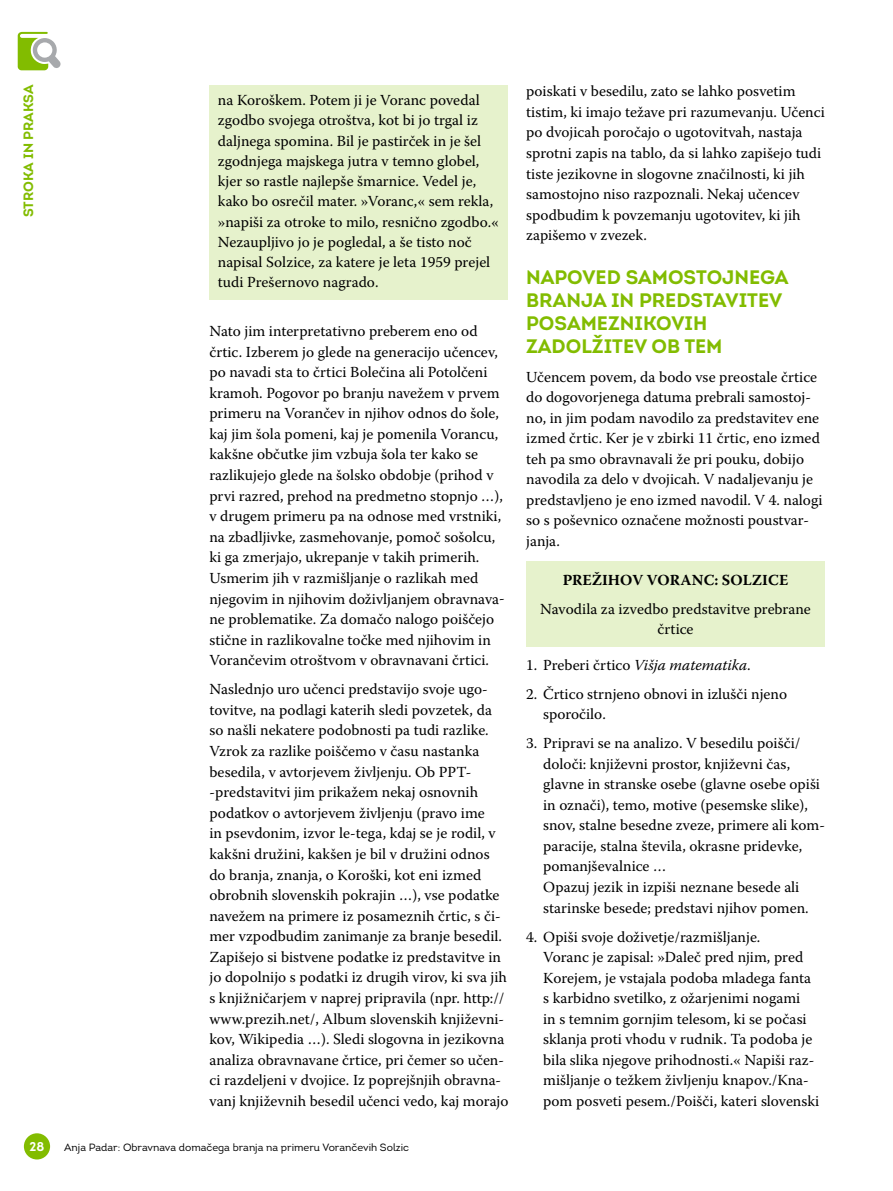
<style>
.page{position:relative;width:893px;height:1191px;background:#fff}
.page>*{position:absolute;margin:0;border:0;box-sizing:border-box;transform-origin:0 0}
.t1{font:700 19.5px "Intro";color:#82bc00}
.t2{font:15.3px/20.5px "Warnock Pro";color:#000}
.t3{font:700 15.3px "Warnock Pro";letter-spacing:.005em;color:#000}
.t4{font:700 13.5px "Intro";color:#82bc00}
.t5{font:700 12.75px "Intro";color:#fff}
.t6{font:10.5px "Intro";color:#000}
.s1{font-style:italic}
</style>
<div class="page">
<div style="left:24px;top:1133px;width:26px;height:26px;background:#82bc00;border-radius:50%"></div>
<svg style="left:18px;top:32px;width:43px;height:38px"></svg>
<div style="left:209px;top:85px;width:299px;height:214px;background:#e6f2cc"></div>
<div style="left:526px;top:561px;width:299px;height:85px;background:#e6f2cc"></div>
<p class="t4" style="left:20px;top:217px;width:134px;rotate:-90deg">STROKA IN PRAKSA</p>
<p class="t5" style="left:30px;top:1137px;width:16px">28</p>
<p class="t2" style="left:218px;top:90px;width:282px">na Koroškem. Potem ji je Voranc povedal zgodbo svojega otroštva, kot bi jo trgal iz daljnega spomina. Bil je pastirček in je šel zgodnjega majskega jutra v temno globel, kjer so rastle najlepše šmarnice. Vedel je, kako bo osrečil mater. »Voranc,« sem rekla, »napiši za otroke to milo, resnično zgodbo.« Nezaupljivo jo je pogledal, a še tisto noč napisal Solzice, za katere je leta 1959 prejel tudi Prešernovo nagrado.</p>
<p class="t2" style="left:526px;top:81px;width:300px">poiskati v besedilu, zato se lahko posvetim tistim, ki imajo težave pri razumevanju. Učenci po dvojicah poročajo o ugotovitvah, nastaja sprotni zapis na tablo, da si lahko zapišejo tudi tiste jezikovne in slogovne značilnosti, ki jih samostojno niso razpoznali. Nekaj učencev spodbudim k povzemanju ugotovitev, ki jih zapišemo v zvezek.</p>
<p class="t1" style="left:526px;top:265px;width:29px">NAPOVED</p>
<p class="t1" style="left:626px;top:265px;width:57px">SAMOSTOJNE</p>
<p class="t1" style="left:760px;top:265px;width:27px">GA</p>
<p class="t1" style="left:526px;top:288px;width:15px">BRANJA</p>
<p class="t1" style="left:611px;top:288px;width:41px">IN PREDSTAVITEV</p>
<p class="t1" style="left:526px;top:310px;width:15px">POSA</p>
<p class="t1" style="left:581px;top:310px;width:30px">MEZNIKOVIH</p>
<p class="t1" style="left:526px;top:333px;width:14px">ZADOLŽITEV</p>
<p class="t1" style="left:651px;top:333px;width:73px">OB TEM</p>
<p class="t2" style="left:526px;top:366px;width:298px">Učencem povem, da bodo vse preostale črtice do dogovorjenega datuma prebrali samostoj&shy;no, in jim podam navodilo za predstavitev ene izmed črtic. Ker je v zbirki 11 črtic, eno izmed teh pa smo obravnavali že pri pouku, dobijo navodila za delo v dvojicah. V nadaljevanju je predstavljeno je eno izmed navodil. V 4. nalogi so s poševnico označene možnosti poustvar&shy;janja.</p>
<p class="t3" style="left:563px;top:570px;width:227px">PREŽIHOV VORANC: SOLZICE</p>
<p class="t2" style="left:540px;top:598px;width:272px;text-align:center">Navodila za izvedbo predstavitve prebrane črtice</p>
<p class="t2" style="left:526px;top:654px;width:226px">1. Preberi črtico <span class="s1">Višja matematika</span>.</p>
<p class="t2" style="left:543px;top:683px;width:245px;text-indent:-17px">2. Črtico strnjeno obnovi in izlušči njeno sporočilo.</p>
<p class="t2" style="left:543px;top:732px;width:283px;text-indent:-17px">3. Pripravi se na analizo. V besedilu poišči/ določi: književni prostor, književni čas, glavne in stranske osebe (glavne osebe opiši in označi), temo, motive (pesemske slike), snov, stalne besedne zveze, primere ali kom&shy;paracije, stalna števila, okrasne pridevke, pomanjševalnice …<br>Opazuj jezik in izpiši neznane besede ali starinske besede; predstavi njihov pomen.</p>
<p class="t2" style="left:543px;top:926px;width:277px;text-indent:-17px">4. Opiši svoje doživetje/razmišljanje.<br>Voranc je zapisal: »Daleč pred njim, pred Korejem, je vstajala podoba mladega fanta s karbidno svetilko, z ožarjenimi nogami<br>in s temnim gornjim telesom, ki se počasi sklanja proti vhodu v rudnik. Ta podoba je bila slika njegove prihodnosti.« Napiši raz&shy;mišljanje o težkem življenju knapov./Kna&shy;pom posveti pesem./Poišči, kateri slovenski</p>
<p class="t2" style="left:209px;top:320px;width:297px">Nato jim interpretativno preberem eno od črtic. Izberem jo glede na generacijo učencev, po navadi sta to črtici Bolečina ali Potolčeni kramoh. Pogovor po branju navežem v prvem primeru na Vorančev in njihov odnos do šole, kaj jim šola pomeni, kaj je pomenila Vorancu, kakšne občutke jim vzbuja šola ter kako se razlikujejo glede na šolsko obdobje (prihod v prvi razred, prehod na predmetno stopnjo …), v drugem primeru pa na odnose med vrstniki, na zbadljivke, zasmehovanje, pomoč sošolcu, ki ga zmerjajo, ukrepanje v takih primerih.<br>Usmerim jih v razmišljanje o razlikah med njegovim in njihovim doživljanjem obravnava&shy;ne problematike. Za domačo nalogo poiščejo stične in razlikovalne točke med njihovim in Vorančevim otroštvom v obravnavani črtici.</p>
<p class="t2" style="left:209px;top:679px;width:301px">Naslednjo uro učenci predstavijo svoje ugo&shy;tovitve, na podlagi katerih sledi povzetek, da so našli nekatere podobnosti pa tudi razlike.<br>Vzrok za razlike poiščemo v času nastanka besedila, v avtorjevem življenju. Ob PPT--predstavitvi jim prikažem nekaj osnovnih podatkov o avtorjevem življenju (pravo ime<br>in psevdonim, izvor le-tega, kdaj se je rodil, v kakšni družini, kakšen je bil v družini odnos do branja, znanja, o Koroški, kot eni izmed obrobnih slovenskih pokrajin …), vse podatke navežem na primere iz posameznih črtic, s či&shy;mer vzpodbudim zanimanje za branje besedil.<br>Zapišejo si bistvene podatke iz predstavitve in jo dopolnijo s podatki iz drugih virov, ki sva jih s knjižničarjem v naprej pripravila (npr. http:// www.prezih.net/, Album slovenskih književni&shy;kov, Wikipedia …). Sledi slogovna in jezikovna analiza obravnavane črtice, pri čemer so učen&shy;ci razdeljeni v dvojice. Iz poprejšnjih obravna&shy;vanj književnih besedil učenci vedo, kaj morajo</p>
<p class="t6" style="left:64px;top:1140px;width:346px">Anja Padar: Obravnava domačega branja na primeru Vorančevih Solzic</p>
</div>
